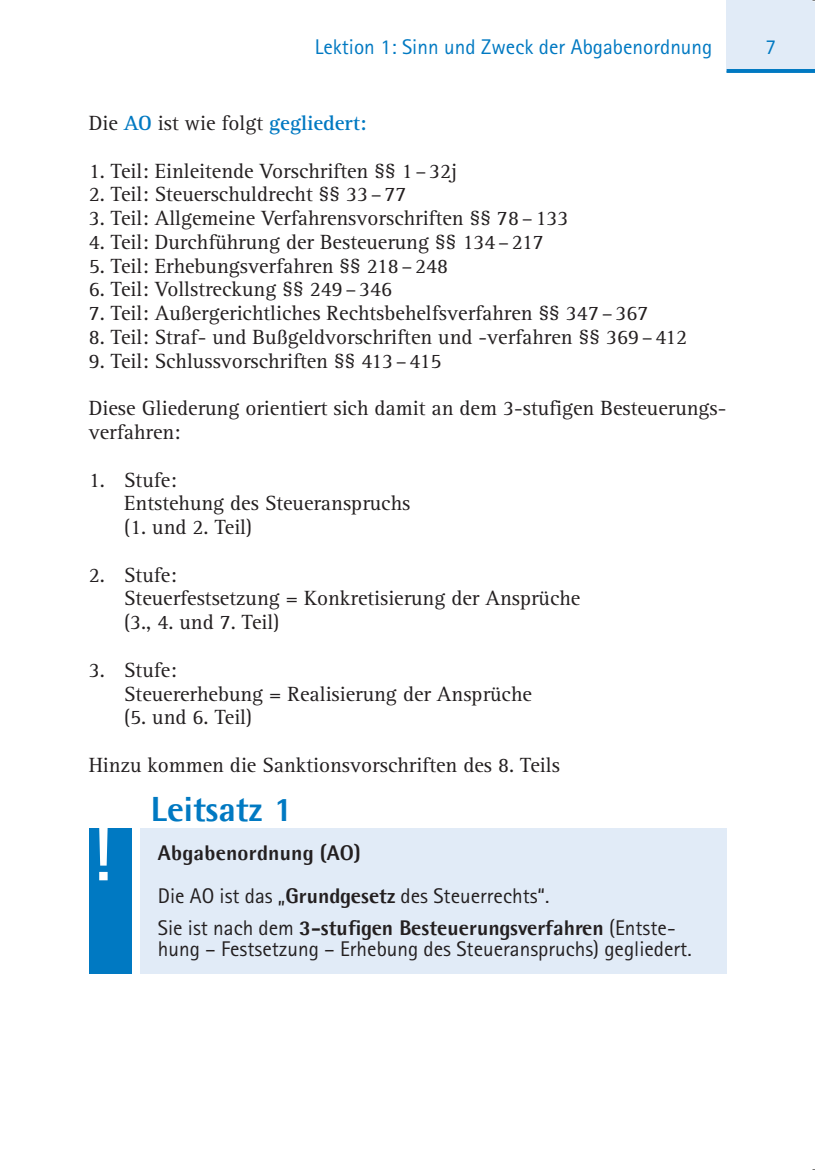
<style>
.page{position:relative;width:815px;height:1170px;background:#fff}
.page>*{position:absolute;margin:0;border:0;box-sizing:border-box;transform-origin:0 0}
.t1{font:75px "Frutiger LT Std";color:#fff}
.t2{font:700 35px "Agfa Rotis Semisans Ex";color:#0079c2}
.t3{font:21.25px/23.8px "Rotis Serif Pro";color:#231f20}
.t4{font:21.25px "Rotis Sans Serif Pro";color:#231f20}
.t5{font:700 21.25px "Agfa Rotis Semisans Ex";color:#231f20}
.t6{font:21.25px "Rotis Sans Serif Pro";color:#0079c2}
.s1{font-weight:700;color:#0079c2}
.s2{font-family:"Agfa Rotis Semisans Ex";font-weight:700}
.s3{font-family:"Rotis Sans Serif Pro";font-weight:400}
</style>
<div class="page">
<div style="left:140px;top:828px;width:587px;height:145px;background:#e1ebf7"></div>
<div style="left:89px;top:828px;width:42px;height:145px;background:#0079c2"></div>
<div style="left:727px;top:0;width:88px;height:71px;background:#e1ebf7"></div>
<hr style="left:727px;top:69px;width:88px;height:4px;background:#0079c2">
<p class="t6" style="left:315px;top:34px;width:399px">Lektion 1: Sinn und Zweck der Abgabenordnung</p>
<p class="t3" style="left:89px;top:111px;width:279px">Die <span class="s1">AO</span> ist wie folgt <span class="s1">gegliedert:</span></p>
<p class="t3" style="left:89px;top:159px;width:370px">1. Teil: Einleitende Vorschriften §§ 1–32j</p>
<p class="t3" style="left:89px;top:182px;width:319px">2. Teil: Steuerschuldrecht §§ 33–77</p>
<p class="t3" style="left:89px;top:206px;width:481px">3. Teil: Allgemeine Verfahrensvorschriften §§ 78–133</p>
<p class="t3" style="left:89px;top:230px;width:456px">4. Teil: Durchführung der Besteuerung §§ 134–217</p>
<p class="t3" style="left:89px;top:254px;width:361px">5. Teil: Erhebungsverfahren §§ 218–248</p>
<p class="t3" style="left:89px;top:277px;width:305px">6. Teil: Vollstreckung §§ 249–346</p>
<p class="t3" style="left:89px;top:301px;width:561px">7. Teil: Außergerichtliches Rechtsbehelfsverfahren §§ 347–367</p>
<p class="t3" style="left:89px;top:325px;width:600px">8. Teil: Straf- und Bußgeldvorschriften und -verfahren §§ 369–412</p>
<p class="t3" style="left:89px;top:349px;width:354px">9. Teil: Schlussvorschriften §§ 413–415</p>
<p class="t3" style="left:89px;top:396px;width:639px">Diese Gliederung orientiert sich damit an dem 3-stufigen Besteuerungs&shy;verfahren:</p>
<p class="t3" style="left:124px;top:467px;width:288px;text-indent:-35px">1. Stufe:<br>Entstehung des Steueranspruchs (1. und 2. Teil)</p>
<p class="t3" style="left:124px;top:562px;width:458px;text-indent:-35px">2. Stufe:<br>Steuerfestsetzung = Konkretisierung der Ansprüche (3., 4. und 7. Teil)</p>
<p class="t3" style="left:124px;top:657px;width:409px;text-indent:-35px">3. Stufe:<br>Steuererhebung = Realisierung der Ansprüche (5. und 6. Teil)</p>
<p class="t3" style="left:89px;top:752px;width:473px">Hinzu kommen die Sanktionsvorschriften des 8. Teils</p>
<h1 class="t1" style="left:89px;top:810px;width:31px">!</h1>
<h2 class="t2" style="left:151px;top:787px;width:144px">Leitsatz 1</h2>
<p class="t5" style="left:158px;top:840px;width:204px">Abgabenordnung (AO)</p>
<p class="t4" style="left:158px;top:883px;width:393px">Die AO ist das „<span class="s2">Grundgesetz</span> des Steuerrechts“.</p>
<p class="t5" style="left:158px;top:914px;width:519px"><span class="s3">Sie ist nach dem</span> 3-stufigen Besteuerungsverfahren <span class="s3">(Entste-</span></p>
<p class="t4" style="left:158px;top:936px;width:535px">hung – Festsetzung – Erhebung des Steueranspruchs) gegliedert.</p>
<p class="t6" style="left:766px;top:34px;width:12px">7</p>
</div>
